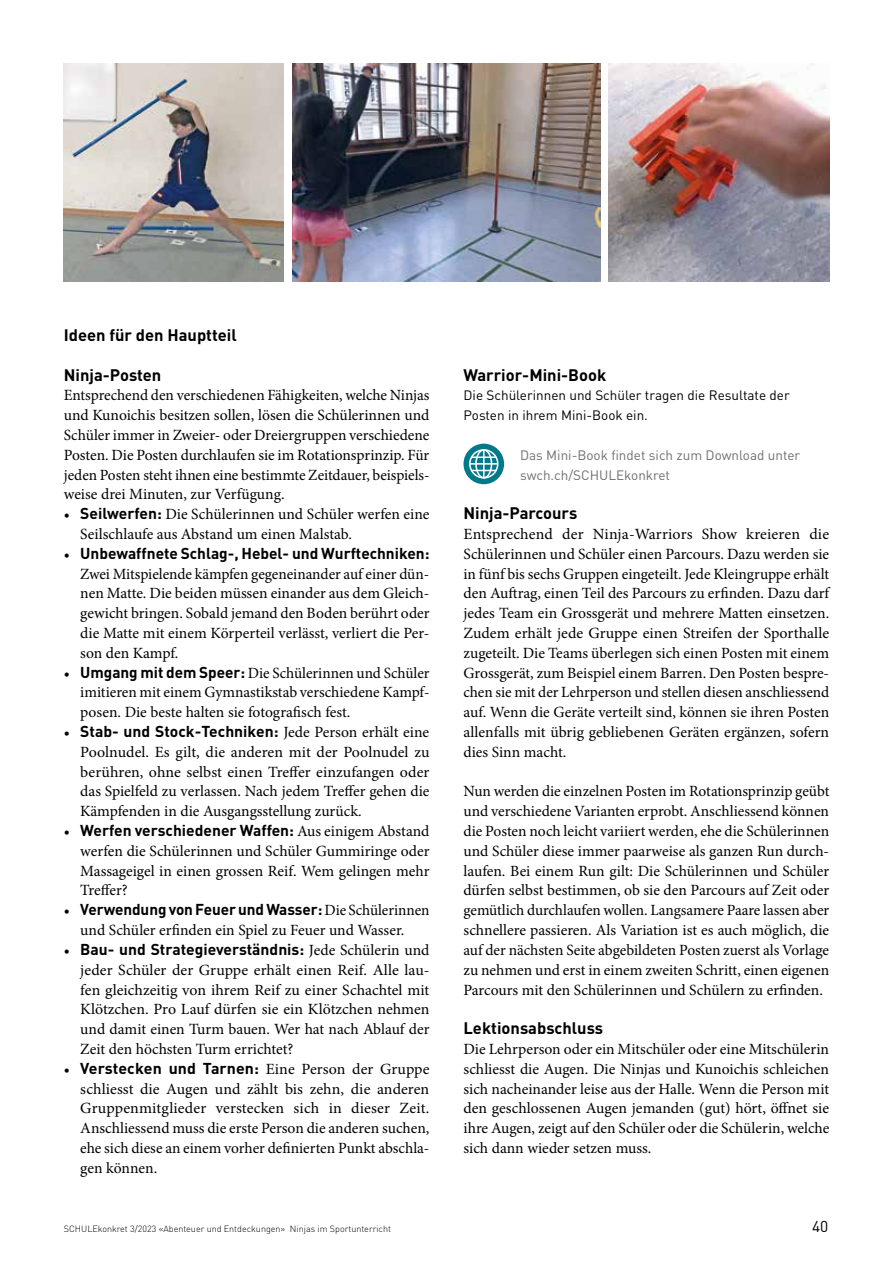
<style>
.page{position:relative;width:893px;height:1263px;background:#fff}
.page>*{position:absolute;margin:0;border:0;box-sizing:border-box;transform-origin:0 0}
.t1{font:700 16.5px "DIN";color:#000}
.t2{font:15.6px/19.8px "Minion Pro";color:#000;text-align:justify}
.t3{font:700 15.6px "DIN";color:#000}
.t4{font:15.6px "DIN";color:#000}
.t5{font:13.5px/19.8px "DIN";color:#000}
.t6{font:13.5px/19.8px "DIN";color:#706f6f}
.t7{font:300 9px "DIN";color:#000}
.s1{font-family:"DIN";font-weight:700}
.s2{font-family:"Minion Pro";font-weight:400}
</style>
<div class="page">
<svg style="left:463px;top:444px;width:41px;height:40px"></svg>
<hr style="left:470px;top:463px;width:28px;height:2px;background:#fff">
<svg style="left:472px;top:470px;width:23px;height:1px"></svg>
<hr style="left:471px;top:456px;width:25px;height:2px;background:#fff">
<hr style="left:483px;top:450px;width:2px;height:28px;background:#fff">
<div style="left:469px;top:449px;width:29px;height:30px;border:2px solid #fff;border-radius:50%"></div>
<div style="left:475px;top:449px;width:17px;height:29px;border:2px solid #fff;border-radius:50%"></div>
<img style="left:64px;top:64px;width:220px;height:218px">
<img style="left:292px;top:64px;width:308px;height:218px">
<img style="left:609px;top:64px;width:220px;height:218px">
<p class="t1" style="left:64px;top:324px;width:174px">Ideen für den Hauptteil</p>
<p class="t1" style="left:64px;top:364px;width:99px">Ninja-Posten</p>
<p class="t2" style="left:64px;top:386px;width:367px">Entsprechend den verschiedenen Fähigkeiten, welche Ninjas und Kunoichis besitzen sollen, lösen die Schülerinnen und Schüler immer in Zweier- oder Dreiergruppen verschiedene Posten. Die Posten durchlaufen sie im Rotationsprinzip. Für jeden Posten steht ihnen eine bestimmte Zeitdauer, beispiels&shy;weise drei Minuten, zur Verfügung.</p>
<p class="t2" style="left:80px;top:504px;width:351px;text-indent:-17px">• <span class="s1">Seilwerfen:</span> Die Schülerinnen und Schüler werfen eine<br>Seilschlaufe aus Abstand um einen Malstab.</p>
<p class="t3" style="left:64px;top:543px;width:367px"><span class="s2">•</span> Unbewaffnete Schlag-, Hebel- und Wurftechniken:</p>
<p class="t2" style="left:80px;top:564px;width:351px">Zwei Mitspielende kämpfen gegeneinander auf einer dün&shy;nen Matte. Die beiden müssen einander aus dem Gleich&shy;gewicht bringen. Sobald jemand den Boden berührt oder die Matte mit einem Körperteil verlässt, verliert die Per&shy;son den Kampf.</p>
<p class="t2" style="left:80px;top:663px;width:351px;text-indent:-17px">• <span class="s1">Umgang mit dem Speer:</span> Die Schülerinnen und Schüler imitieren mit einem Gymnastikstab verschiedene Kampf&shy;posen. Die beste halten sie fotografisch fest.</p>
<p class="t3" style="left:64px;top:721px;width:367px"><span class="s2">•</span> Stab- und Stock-Techniken: <span class="s2">Jede Person erhält eine</span></p>
<p class="t2" style="left:80px;top:742px;width:351px">Poolnudel. Es gilt, die anderen mit der Poolnudel zu berühren, ohne selbst einen Treffer einzufangen oder das Spielfeld zu verlassen. Nach jedem Treffer gehen die Kämpfenden in die Ausgangsstellung zurück.</p>
<p class="t3" style="left:64px;top:820px;width:367px"><span class="s2">•</span> Werfen verschiedener Waffen: <span class="s2">Aus einigem Abstand</span></p>
<p class="t2" style="left:80px;top:841px;width:351px">werfen die Schülerinnen und Schüler Gummiringe oder Massageigel in einen grossen Reif. Wem gelingen mehr Treffer?</p>
<p class="t3" style="left:64px;top:899px;width:367px"><span class="s2">•</span> Verwendung von Feuer und Wasser: <span class="s2">Die Schülerinnen</span></p>
<p class="t2" style="left:80px;top:920px;width:326px">und Schüler erfinden ein Spiel zu Feuer und Wasser.</p>
<p class="t3" style="left:64px;top:939px;width:367px"><span class="s2">•</span> Bau- und Strategieverständnis: <span class="s2">Jede Schülerin und</span></p>
<p class="t2" style="left:80px;top:960px;width:351px">jeder Schüler der Gruppe erhält einen Reif. Alle lau&shy;fen gleichzeitig von ihrem Reif zu einer Schachtel mit Klötzchen. Pro Lauf dürfen sie ein Klötzchen nehmen und damit einen Turm bauen. Wer hat nach Ablauf der Zeit den höchsten Turm errichtet?</p>
<p class="t2" style="left:80px;top:1059px;width:351px;text-indent:-17px">• <span class="s1">Verstecken und Tarnen:</span> Eine Person der Gruppe schliesst die Augen und zählt bis zehn, die anderen Gruppenmitglieder verstecken sich in dieser Zeit.<br>Anschliessend muss die erste Person die anderen suchen, ehe sich diese an einem vorher definierten Punkt abschla&shy;gen können.</p>
<p class="t7" style="left:64px;top:1223px;width:329px">SCHULEkonkret 3/2023 «Abenteuer und Entdeckungen» Ninjas im Sportunterricht</p>
<p class="t1" style="left:463px;top:364px;width:144px">Warrior-Mini-Book</p>
<p class="t5" style="left:463px;top:385px;width:328px">Die Schülerinnen und Schüler tragen die Resultate der<br>Posten in ihrem Mini-Book ein.</p>
<p class="t6" style="left:520px;top:445px;width:282px">Das Mini-Book findet sich zum Download unter swch.ch/SCHULEkonkret</p>
<p class="t1" style="left:463px;top:502px;width:115px">Ninja-Parcours</p>
<p class="t2" style="left:463px;top:524px;width:369px">Entsprechend der Ninja-Warriors Show kreieren die Schülerinnen und Schüler einen Parcours. Dazu werden sie in fünf bis sechs Gruppen eingeteilt. Jede Kleingruppe erhält den Auftrag, einen Teil des Parcours zu erfinden. Dazu darf jedes Team ein Grossgerät und mehrere Matten einsetzen.<br>Zudem erhält jede Gruppe einen Streifen der Sporthalle zugeteilt. Die Teams überlegen sich einen Posten mit einem Grossgerät, zum Beispiel einem Barren. Den Posten bespre&shy;chen sie mit der Lehrperson und stellen diesen anschliessend auf. Wenn die Geräte verteilt sind, können sie ihren Posten allenfalls mit übrig gebliebenen Geräten ergänzen, sofern dies Sinn macht.</p>
<p class="t2" style="left:463px;top:782px;width:367px">Nun werden die einzelnen Posten im Rotationsprinzip geübt und verschiedene Varianten erprobt. Anschliessend können die Posten noch leicht variiert werden, ehe die Schülerinnen und Schüler diese immer paarweise als ganzen Run durch&shy;laufen. Bei einem Run gilt: Die Schülerinnen und Schüler dürfen selbst bestimmen, ob sie den Parcours auf Zeit oder gemütlich durchlaufen wollen. Langsamere Paare lassen aber schnellere passieren. Als Variation ist es auch möglich, die auf der nächsten Seite abgebildeten Posten zuerst als Vorlage zu nehmen und erst in einem zweiten Schritt, einen eigenen Parcours mit den Schülerinnen und Schülern zu erfinden.</p>
<p class="t1" style="left:463px;top:1017px;width:141px">Lektionsabschluss</p>
<p class="t2" style="left:463px;top:1039px;width:367px">Die Lehrperson oder ein Mitschüler oder eine Mitschülerin schliesst die Augen. Die Ninjas und Kunoichis schleichen sich nacheinander leise aus der Halle. Wenn die Person mit den geschlossenen Augen jemanden (gut) hört, öffnet sie ihre Augen, zeigt auf den Schüler oder die Schülerin, welche sich dann wieder setzen muss.</p>
<p class="t4" style="left:812px;top:1217px;width:18px">40</p>
</div>
